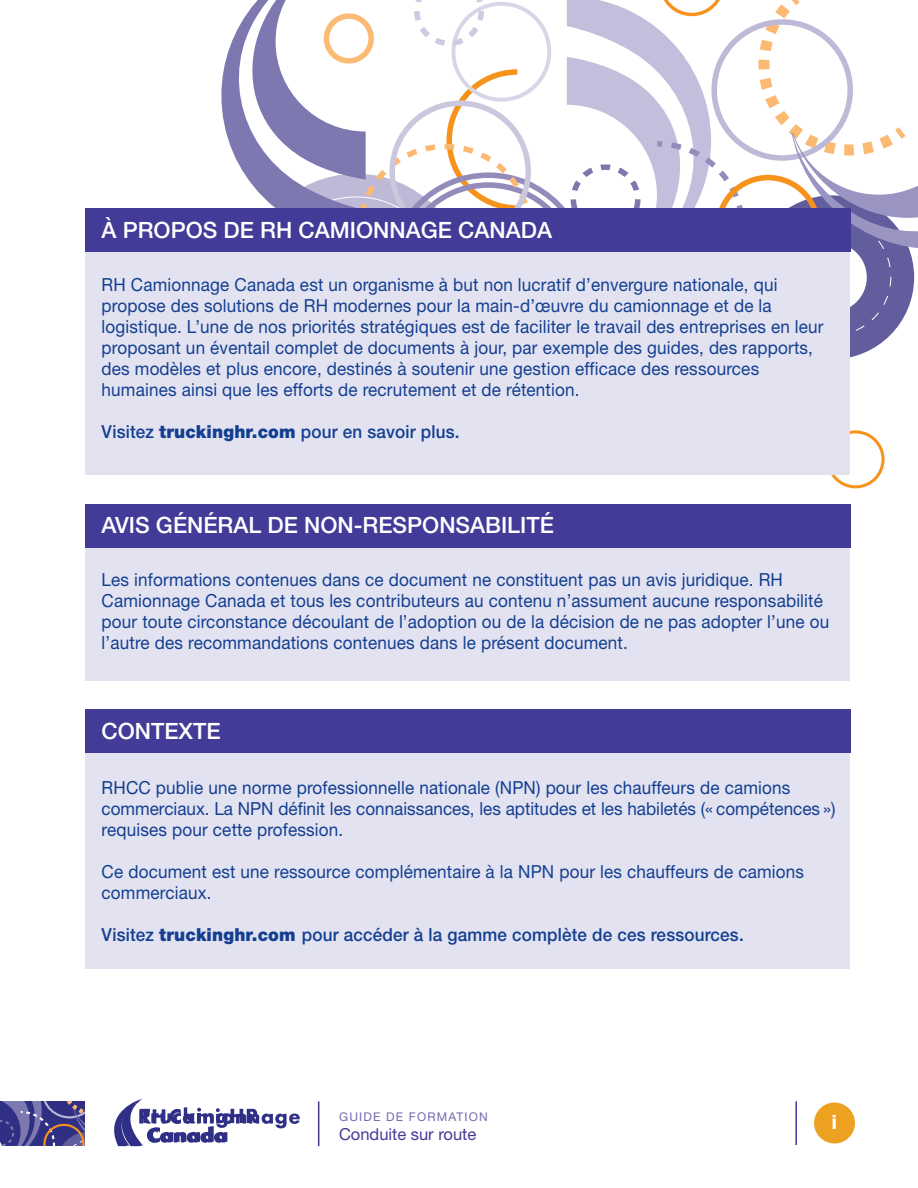
<style>
.page{position:relative;width:918px;height:1188px;background:#fff}
.page>*{position:absolute;margin:0;border:0;box-sizing:border-box;transform-origin:0 0}
.t1{font:500 22.5px "Helvetica Neue LT Std";color:#fff}
.t2{font:800 condensed 19.5px "Helvetica Neue LT Std";color:#fff}
.t3{font:18px/21px "Helvetica Neue LT Std";letter-spacing:.01em;color:#133f90;scale:.95 1}
.t4{font:500 18px "Helvetica Neue LT Std";letter-spacing:.01em;color:#133f90;scale:.95 1}
.t5{font:16.5px "Helvetica Neue LT Std";color:#433b98}
.t6{font:12px "Helvetica Neue LT Std";letter-spacing:.1em;color:#736ab0}
.s1{font-weight:900}
</style>
<div class="page">
<hr style="left:795px;top:1101px;width:2px;height:44px;background:#433b98">
<div style="left:814px;top:1103px;width:41px;height:40px;background:#eca220;border-radius:50%"></div>
<hr style="left:318px;top:1101px;width:1px;height:45px;background:#433b98">
<svg style="left:0;top:1102px;width:84px;height:43px;background:#524c8e"></svg>
<svg style="left:114px;top:1099px;width:186px;height:47px"></svg>
<div style="left:750px;top:195px;width:164px;height:164px;border:47px solid #625d9d;border-radius:50%"></div>
<div style="left:827px;top:430px;width:58px;height:58px;border:3px solid #f7931d;border-radius:50%"></div>
<svg style="left:567px;top:0;width:351px;height:320px"></svg>
<svg style="left:221px;top:0;width:315px;height:209px"></svg>
<div style="left:85px;top:240px;width:764px;height:235px;background:#e3e2f1"></div>
<div style="left:85px;top:209px;width:765px;height:43px;background:#433b98"></div>
<div style="left:85px;top:535px;width:764px;height:146px;background:#e3e2f1"></div>
<div style="left:85px;top:504px;width:765px;height:43px;background:#433b98"></div>
<div style="left:85px;top:741px;width:764px;height:228px;background:#e3e2f1"></div>
<div style="left:85px;top:710px;width:765px;height:43px;background:#433b98"></div>
<p class="t1" style="left:101px;top:222px;width:452px">À PROPOS DE RH CAMIONNAGE CANADA</p>
<p class="t3" style="left:102px;top:276px;width:762px">RH Camionnage Canada est un organisme à but non lucratif d’envergure nationale, qui propose des solutions de RH modernes pour la main-d’œuvre du camionnage et de la logistique. L’une de nos priorités stratégiques est de faciliter le travail des entreprises en leur proposant un éventail complet de documents à jour, par exemple des guides, des rapports, des modèles et plus encore, destinés à soutenir une gestion efficace des ressources humaines ainsi que les efforts de recrutement et de rétention.</p>
<p class="t4" style="left:102px;top:426px;width:378px">Visitez <span class="s1">truckinghr.com</span> pour en savoir plus.</p>
<p class="t1" style="left:101px;top:517px;width:454px">AVIS GÉNÉRAL DE NON-RESPONSABILITÉ</p>
<p class="t3" style="left:102px;top:571px;width:767px">Les informations contenues dans ce document ne constituent pas un avis juridique. RH Camionnage Canada et tous les contributeurs au contenu n’assument aucune responsabilité pour toute circonstance découlant de l’adoption ou de la décision de ne pas adopter l’une ou l’autre des recommandations contenues dans le présent document.</p>
<p class="t1" style="left:101px;top:723px;width:121px">CONTEXTE</p>
<p class="t3" style="left:102px;top:779px;width:774px">RHCC publie une norme professionnelle nationale (NPN) pour les chauffeurs de camions commerciaux. La NPN définit les connaissances, les aptitudes et les habiletés (« compétences ») requises pour cette profession.</p>
<p class="t3" style="left:102px;top:863px;width:741px">Ce document est une ressource complémentaire à la NPN pour les chauffeurs de camions commerciaux.</p>
<p class="t4" style="left:102px;top:928px;width:677px">Visitez <span class="s1">truckinghr.com</span> pour accéder à la gamme complète de ces ressources.</p>
<p class="t6" style="left:339px;top:1112px;width:150px">Guide de foRmatioN</p>
<p class="t5" style="left:339px;top:1129px;width:139px">Conduite sur route</p>
<p class="t2" style="left:832px;top:1115px;width:7px">i</p>
</div>
